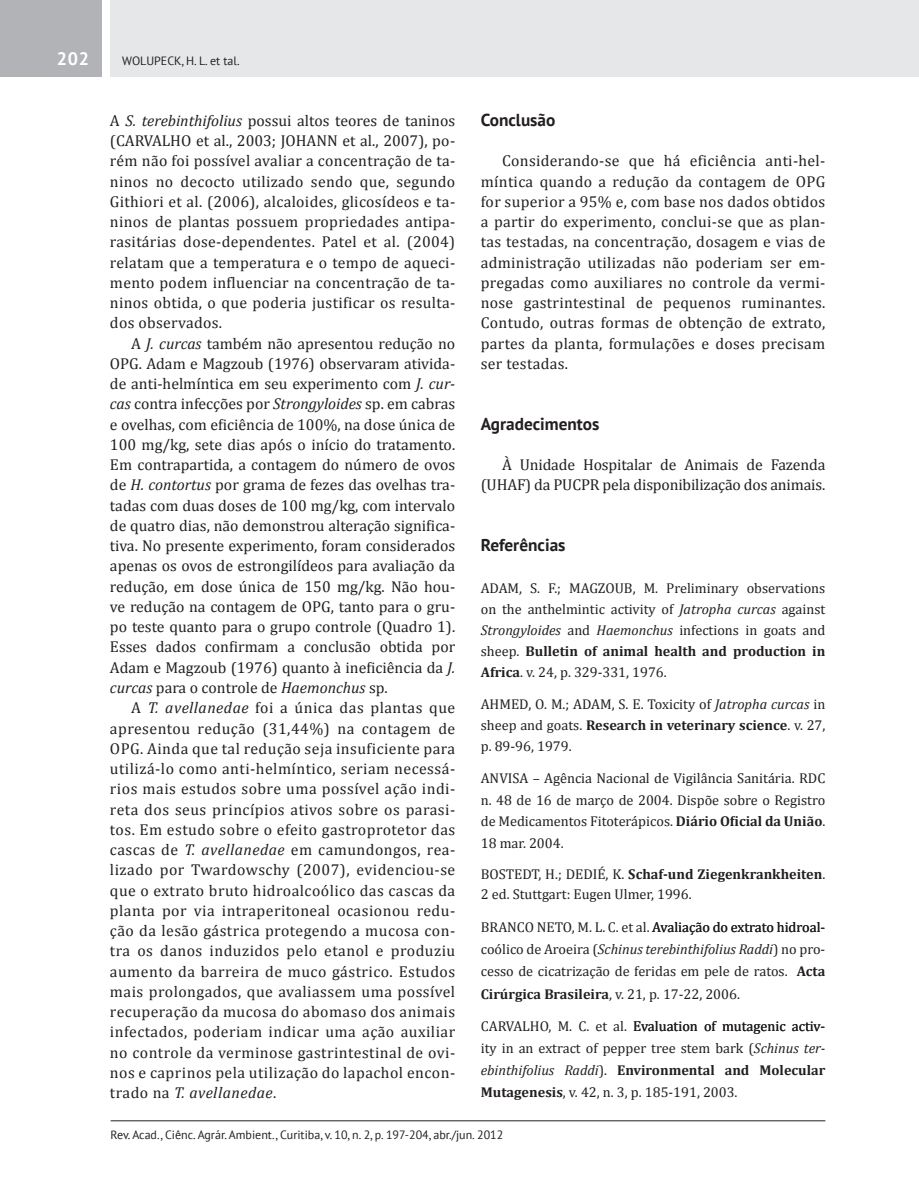
<style>
.page{position:relative;width:919px;height:1191px;background:#fff}
.page>*{position:absolute;margin:0;border:0;box-sizing:border-box;transform-origin:0 0}
.t1{font:700 18px "PT Sans";color:#fff}
.Título_1{font:700 17.25px "PT Sans";color:#231f20}
.Corpo_de_texto{font:15.75px/20.2px "Cambria";letter-spacing:.02em;color:#231f20;text-align:justify}
.Corpo_de_texto-2{font:15.75px/20.2px "Cambria";letter-spacing:-.01em;color:#231f20;text-align:right}
.Referências{font:14.25px/21.1px "Cambria";color:#231f20;text-align:justify}
.t2{font:12px "PT Sans";color:#231f20}
.s1{font-style:italic}
.s2{font-weight:700}
</style>
<div class="page">
<div style="left:111px;top:0;width:807px;height:77px;background:#e6e7e9"></div>
<div style="left:0;top:0;width:102px;height:77px;background:#b2b3b7"></div>
<hr style="left:111px;top:1120px;width:714px;height:1px;background:#231f20">
<p class="t1" style="left:57px;top:47px;width:34px">202</p>
<p class="t2" style="left:122px;top:53px;width:119px">WOLUPECK, H. L. et tal.</p>
<p class="Corpo_de_texto" style="left:110px;top:110px;width:347px">A <span class="s1">S. terebinthifolius</span> possui altos teores de taninos (CARVALHO et al., 2003; JOHANN et al., 2007), po&shy;rém não foi possível avaliar a concentração de ta&shy;ninos no decocto utilizado sendo que, segundo Githiori et al. (2006), alcaloides, glicosídeos e ta&shy;ninos de plantas possuem propriedades antipa&shy;rasitárias dose-dependentes. Patel et al. (2004) relatam que a temperatura e o tempo de aqueci&shy;mento podem influenciar na concentração de ta&shy;ninos obtida, o que poderia justificar os resulta&shy;dos observados.</p>
<p class="Corpo_de_texto" style="left:110px;top:333px;width:347px;text-indent:21px">A <span class="s1">J. curcas</span> também não apresentou redução no OPG. Adam e Magzoub (1976) observaram ativida&shy;de anti-helmíntica em seu experimento com <span class="s1">J. cur&shy;cas</span> contra infecções por <span class="s1">Strongyloides</span> sp. em cabras e ovelhas, com eficiência de 100%, na dose única de 100 mg/kg, sete dias após o início do tratamento.<br>Em contrapartida, a contagem do número de ovos de <span class="s1">H. contortus</span> por grama de fezes das ovelhas tra&shy;tadas com duas doses de 100 mg/kg, com intervalo de quatro dias, não demonstrou alteração significa&shy;tiva. No presente experimento, foram considerados apenas os ovos de estrongilídeos para avaliação da redução, em dose única de 150 mg/kg. Não hou&shy;ve redução na contagem de OPG, tanto para o gru&shy;po teste quanto para o grupo controle (Quadro 1).<br>Esses dados confirmam a conclusão obtida por Adam e Magzoub (1976) quanto à ineficiência da <span class="s1">J. curcas</span> para o controle de <span class="s1">Haemonchus</span> sp.</p>
<p class="Corpo_de_texto" style="left:110px;top:697px;width:347px;text-indent:21px">A <span class="s1">T. avellanedae</span> foi a única das plantas que apresentou redução (31,44%) na contagem de OPG. Ainda que tal redução seja insuficiente para utilizá-lo como anti-helmíntico, seriam necessá&shy;rios mais estudos sobre uma possível ação indi&shy;reta dos seus princípios ativos sobre os parasi&shy;tos. Em estudo sobre o efeito gastroprotetor das cascas de <span class="s1">T. avellanedae</span> em camundongos, rea&shy;lizado por Twardowschy (2007), evidenciou-se que o extrato bruto hidroalcoólico das cascas da planta por via intraperitoneal ocasionou redu&shy;ção da lesão gástrica protegendo a mucosa con&shy;tra os danos induzidos pelo etanol e produziu aumento da barreira de muco gástrico. Estudos mais prolongados, que avaliassem uma possível recuperação da mucosa do abomaso dos animais infectados, poderiam indicar uma ação auxiliar no controle da verminose gastrintestinal de ovi&shy;nos e caprinos pela utilização do lapachol encon&shy;trado na <span class="s1">T. avellanedae</span>.</p>
<p class="Título_1" style="left:480px;top:108px;width:76px">Conclusão</p>
<p class="Corpo_de_texto" style="left:480px;top:151px;width:346px;text-indent:21px">Considerando-se que há eficiência anti-hel&shy;míntica quando a redução da contagem de OPG for superior a 95% e, com base nos dados obtidos a partir do experimento, conclui-se que as plan&shy;tas testadas, na concentração, dosagem e vias de administração utilizadas não poderiam ser em&shy;pregadas como auxiliares no controle da vermi&shy;nose gastrintestinal de pequenos ruminantes.<br>Contudo, outras formas de obtenção de extrato, partes da planta, formulações e doses precisam ser testadas.</p>
<p class="Título_1" style="left:480px;top:412px;width:120px">Agradecimentos</p>
<p class="Corpo_de_texto-2" style="left:480px;top:454px;width:346px">À Unidade Hospitalar de Animais de Fazenda (UHAF) da PUCPR pela disponibilização dos animais.</p>
<p class="Título_1" style="left:480px;top:533px;width:86px">Referências</p>
<p class="Referências" style="left:480px;top:577px;width:346px">ADAM, S. F.; MAGZOUB, M. Preliminary observations on the anthelmintic activity of <span class="s1">Jatropha curcas</span> against <span class="s1">Strongyloides</span> and <span class="s1">Haemonchus</span> infections in goats and sheep. <span class="s2">Bulletin of animal health and production in Africa</span>. v. 24, p. 329-331, 1976.</p>
<p class="Referências" style="left:480px;top:693px;width:346px">AHMED, O. M.; ADAM, S. E. Toxicity of <span class="s1">Jatropha curcas</span> in sheep and goats. <span class="s2">Research in veterinary science</span>. v. 27, p. 89-96, 1979.</p>
<p class="Referências" style="left:480px;top:767px;width:346px;line-height:21.8px">ANVISA – Agência Nacional de Vigilância Sanitária. RDC n. 48 de 16 de março de 2004. Dispõe sobre o Registro de Medicamentos Fitoterápicos. <span class="s2">Diário Oficial da União</span>.<br>18 mar. 2004.</p>
<p class="Referências" style="left:480px;top:863px;width:346px;line-height:20.5px">BOSTEDT, H.; DEDIÉ, K. <span class="s2">Schaf-und Ziegenkrankheiten</span>.<br>2 ed. Stuttgart: Eugen Ulmer, 1996.</p>
<p class="Referências" style="left:480px;top:915px;width:346px;line-height:22.4px">BRANCO NETO, M. L. C. et al. Avaliação do extrato hidroal&shy;coólico de Aroeira (<span class="s1">Schinus terebinthifolius Raddi</span>) no pro&shy;cesso de cicatrização de feridas em pele de ratos. <span class="s2">Acta Cirúrgica Brasileira</span>, v. 21, p. 17-22, 2006.</p>
<p class="Referências" style="left:480px;top:1015px;width:346px;line-height:22px">CARVALHO, M. C. et al. Evaluation of mutagenic activ&shy;ity in an extract of pepper tree stem bark (<span class="s1">Schinus ter&shy;ebinthifolius Raddi</span>). <span class="s2">Environmental and Molecular Mutagenesis</span>, v. 42, n. 3, p. 185-191, 2003.</p>
<p class="t2" style="left:111px;top:1126px;width:394px">Rev. Acad., Ciênc. Agrár. Ambient., Curitiba, v. 10, n. 2, p. 197-204, abr./jun. 2012</p>
</div>
